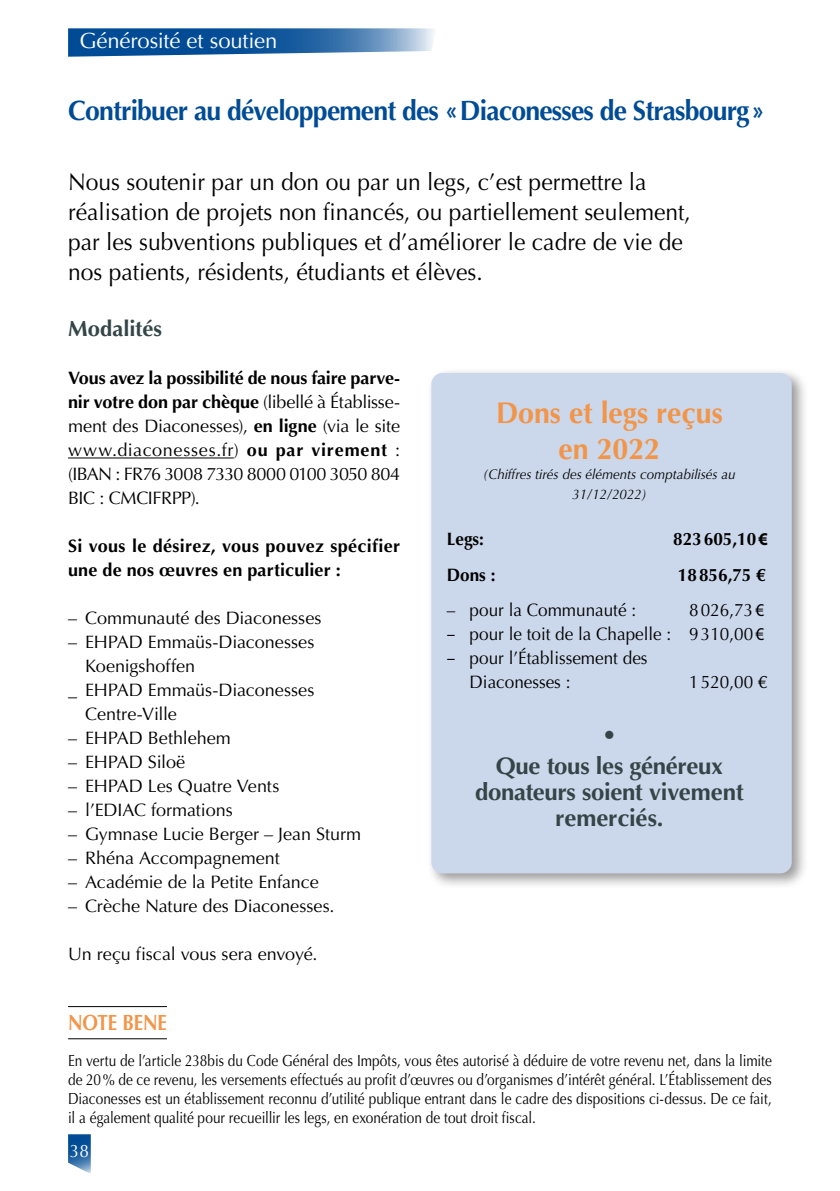
<style>
.page{position:relative;width:840px;height:1191px;background:#fff}
.page>*{position:absolute;margin:0;border:0;box-sizing:border-box;transform-origin:0 0}
.t1{font:700 30px/36px "Optima";color:#f29549;text-align:center;scale:.95 1}
.t2{font:700 28px "Optima";letter-spacing:-.03em;color:#004b95;scale:.95 1}
.t3{font:24px/30px "Optima";color:#000;scale:.95 1}
.t4{font:700 24px/31.6px "Optima";letter-spacing:-.015em;color:#344547;text-align:center}
.t5{font:22px "Optima";letter-spacing:-.005em;color:#fff}
.t6{font:700 22px "Optima";color:#344547}
.t7{font:700 22px "Optima";letter-spacing:-.005em;color:#f29549;scale:.85 1}
.t8{font:18px/24px "Optima";color:#000;text-align:justify}
.t9{font:18px/24px "Optima";color:#000;scale:.95 1}
.t10{font:700 18px/24px "Optima";letter-spacing:.01em;color:#000}
.t11{font:700 18px "Optima";letter-spacing:.01em;color:#000;scale:.95 1}
.t12{font:18px "Optima";color:#fff;scale:.95 1}
.t13{font:16px/19px "Optima";letter-spacing:.005em;color:#000;text-align:justify;scale:.85 1}
.t14{font:italic 14px/20px "Optima";color:#000;text-align:center;scale:.95 1}
.s1{font-weight:700}
.s2{font-family:"Myriad Pro"}
</style>
<div class="page">
<svg style="left:68px;top:28px;width:365px;height:29px;background:#3f77af"></svg>
<svg style="left:68px;top:1134px;width:23px;height:40px"></svg>
<hr style="left:68px;top:457px;width:166px;height:1px;background:#000">
<div style="left:426px;top:367px;width:382px;height:522px;background:#000;opacity:.4"></div>
<div style="left:431px;top:373px;width:360px;height:500px;background:#cbd7ea;border-radius:11px"></div>
<hr style="left:68px;top:1006px;width:99px;height:1px;background:#000">
<hr style="left:68px;top:1038px;width:99px;height:1px;background:#000">
<p class="t5" style="left:79px;top:28px;width:199px">Générosité et soutien</p>
<h2 class="t2" style="left:68px;top:94px;width:734px">Contribuer au développement des «Diaconesses de Strasbourg»</h2>
<h3 class="t3" style="left:68px;top:167px;width:656px">Nous soutenir par un don ou par un legs, c’est permettre la réalisation de projets non financés, ou partiellement seulement, par les subventions publiques et d’améliorer le cadre de vie de nos patients, résidents, étudiants et élèves.</h3>
<p class="t6" style="left:68px;top:316px;width:95px">Modalités</p>
<p class="t8" style="left:68px;top:366px;width:333px"><span class="s1">Vous avez la possibilité de nous faire parve&shy;nir votre don par chèque</span> (libellé à Établisse&shy;ment des Diaconesses), <span class="s1">en ligne</span> (via le site www.diaconesses.fr) <span class="s1">ou par virement</span> : (IBAN : FR76 3008 7330 8000 0100 3050 804<br>BIC : CMCIFRPP).</p>
<p class="t10" style="left:68px;top:534px;width:333px">Si vous le désirez, vous pouvez spécifier une de nos œuvres en particulier :</p>
<p class="t8" style="left:68px;top:606px;width:255px">– Communauté des Diaconesses</p>
<p class="t8" style="left:68px;top:630px;width:248px">– EHPAD Emmaüs-Diaconesses</p>
<p class="t8" style="left:85px;top:654px;width:111px">Koenigshoffen</p>
<p class="t8" style="left:68px;top:678px;width:248px">_ EHPAD Emmaüs-Diaconesses</p>
<p class="t8" style="left:85px;top:702px;width:93px">Centre-Ville</p>
<p class="t8" style="left:68px;top:726px;width:164px">– EHPAD Bethlehem</p>
<p class="t8" style="left:68px;top:750px;width:119px">– EHPAD Siloë</p>
<p class="t8" style="left:68px;top:774px;width:213px">– EHPAD Les Quatre Vents</p>
<p class="t8" style="left:68px;top:798px;width:166px">– l’EDIAC formations</p>
<p class="t8" style="left:68px;top:822px;width:294px">– Gymnase Lucie Berger – Jean Sturm</p>
<p class="t8" style="left:68px;top:846px;width:213px">– Rhéna Accompagnement</p>
<p class="t8" style="left:68px;top:870px;width:252px">– Académie de la Petite Enfance</p>
<p class="t8" style="left:68px;top:894px;width:268px">– Crèche Nature des Diaconesses.</p>
<p class="t8" style="left:68px;top:942px;width:251px">Un reçu fiscal vous sera envoyé.</p>
<h1 class="t1" style="left:495px;top:395px;width:240px">Dons et legs reçus en 2022</h1>
<p class="t14" style="left:483px;top:464px;width:267px">(Chiffres tirés des éléments comptabilisés au<br>31/12/2022)</p>
<p class="t11" style="left:446px;top:529px;width:41px">Legs:</p>
<p class="t11" style="left:672px;top:529px;width:101px">823605,10<span class="s2">€</span></p>
<p class="t11" style="left:446px;top:564px;width:53px">Dons :</p>
<p class="t11" style="left:677px;top:564px;width:94px">18856,75 €</p>
<p class="t9" style="left:446px;top:598px;width:200px">– pour la Communauté :</p>
<p class="t9" style="left:688px;top:598px;width:80px">8026,73<span class="s2">€</span></p>
<p class="t9" style="left:446px;top:622px;width:335px"><span class="s2">–</span> pour le toit de la Chapelle : 9310,00<span class="s2">€</span></p>
<p class="t9" style="left:469px;top:646px;width:189px;text-indent:-23px"><span class="s2">–</span> pour l’Établissement des<br>Diaconesses :</p>
<p class="t9" style="left:688px;top:670px;width:84px">1520,00 €</p>
<h3 class="t4" style="left:495px;top:719px;width:229px">•<br>Que tous les généreux</h3>
<h3 class="t4" style="left:474px;top:779px;width:270px;line-height:26px">donateurs soient vivement remerciés.</h3>
<p class="t7" style="left:68px;top:1009px;width:118px">NOTE BENE</p>
<p class="t13" style="left:68px;top:1051px;width:829px">En vertu de l’article 238bis du Code Général des Impôts, vous êtes autorisé à déduire de votre revenu net, dans la limite de 20% de ce revenu, les versements effectués au profit d’œuvres ou d’organismes d’intérêt général. L’Établissement des Diaconesses est un établissement reconnu d’utilité publique entrant dans le cadre des dispositions ci-dessus. De ce fait, il a également qualité pour recueillir les legs, en exonération de tout droit fiscal.</p>
<p class="t12" style="left:70px;top:1140px;width:22px">38</p>
</div>
